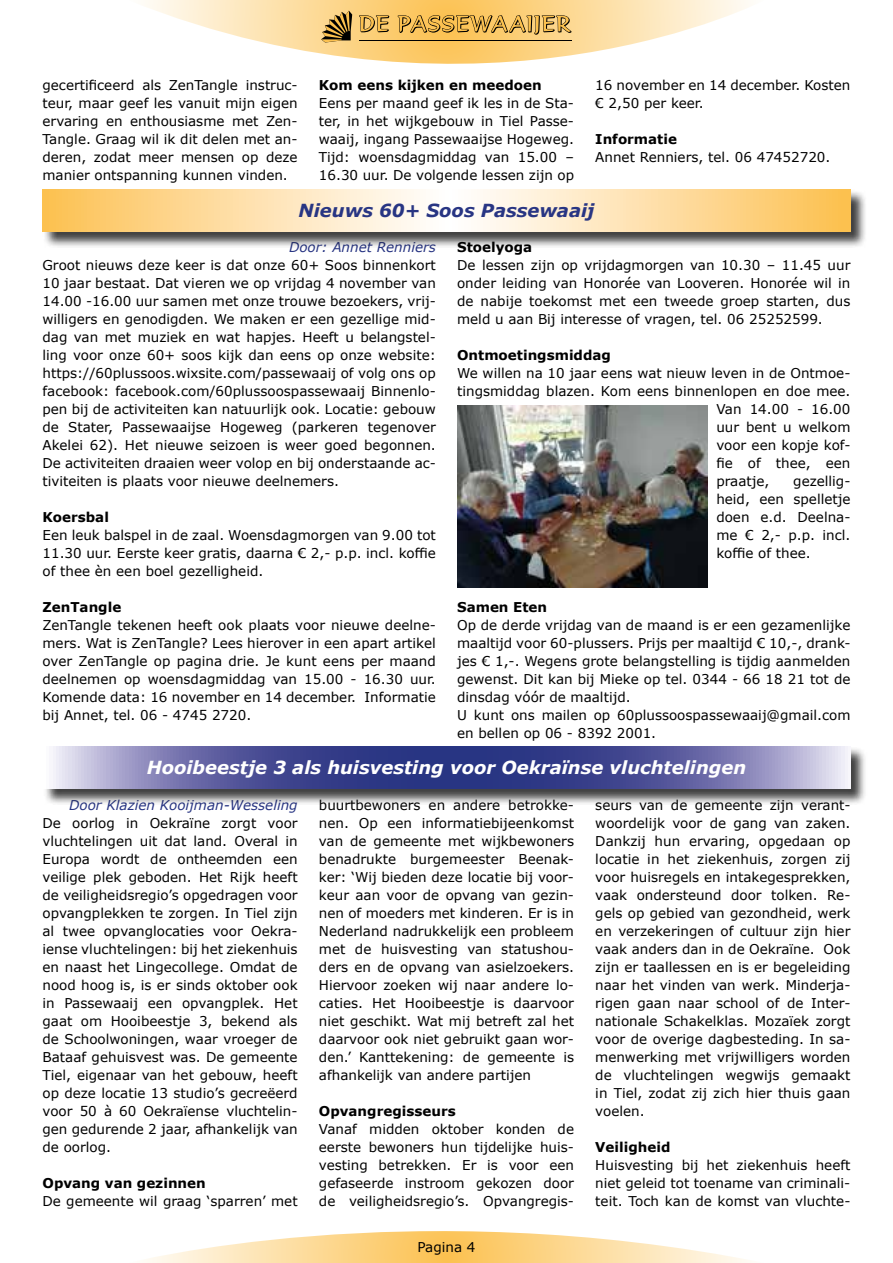
<style>
.page{position:relative;width:893px;height:1263px;background:#fff}
.page>*{position:absolute;margin:0;border:0;box-sizing:border-box;transform-origin:0 0}
.t1{font:italic 700 18px "Verdana";color:#fff}
.t2{font:italic 700 18px "Verdana";color:#283583}
.t3{font:13.5px/18px "Verdana";color:#000;text-align:justify}
.t4{font:700 13.5px "Verdana";color:#000}
.t5{font:italic 13.5px "Verdana";color:#283583}
</style>
<div class="page">
<svg style="left:144px;top:1231px;width:606px;height:31px"></svg>
<hr style="left:128px;top:1262px;width:637px;height:1px;background:#fcc14f">
<svg style="left:145px;top:0;width:604px;height:64px"></svg>
<div style="left:43px;top:189px;width:824px;height:59px;background:#000;opacity:.75"></div>
<svg style="left:43px;top:189px;width:807px;height:43px;background:#fedfaa"></svg>
<div style="left:43px;top:746px;width:824px;height:59px;background:#000;opacity:.75"></div>
<svg style="left:43px;top:746px;width:807px;height:43px;background:#6468a5"></svg>
<img style="left:457px;top:406px;width:251px;height:182px">
<p class="t3" style="left:43px;top:76px;width:257px">gecertificeerd als ZenTangle instruc&shy;teur, maar geef les vanuit mijn eigen ervaring en enthousiasme met Zen-Tangle. Graag wil ik dit delen met an&shy;deren, zodat meer mensen op deze manier ontspanning kunnen vinden.</p>
<p class="t4" style="left:319px;top:76px;width:224px">Kom eens kijken en meedoen</p>
<p class="t3" style="left:319px;top:94px;width:257px">Eens per maand geef ik les in de Sta&shy;ter, in het wijkgebouw in Tiel Passe&shy;waaij, ingang Passewaaijse Hogeweg.<br>Tijd: woensdagmiddag van 15.00 – 16.30 uur. De volgende lessen zijn op</p>
<p class="t3" style="left:595px;top:76px;width:257px">16 november en 14 december. Kosten € 2,50 per keer.</p>
<p class="t4" style="left:595px;top:129px;width:83px">Informatie</p>
<p class="t3" style="left:595px;top:148px;width:237px">Annet Renniers, tel. 06 47452720.</p>
<h1 class="t2" style="left:299px;top:198px;width:297px">Nieuws 60+ Soos Passewaaij</h1>
<p class="t5" style="left:289px;top:238px;width:148px">Door: Annet Renniers</p>
<p class="t3" style="left:43px;top:256px;width:395px">Groot nieuws deze keer is dat onze 60+ Soos binnenkort 10 jaar bestaat. Dat vieren we op vrijdag 4 november van 14.00 -16.00 uur samen met onze trouwe bezoekers, vrij&shy;willigers en genodigden. We maken er een gezellige mid&shy;dag van met muziek en wat hapjes. Heeft u belangstel&shy;ling voor onze 60+ soos kijk dan eens op onze website: https://60plussoos.wixsite.com/passewaaij of volg ons op facebook: facebook.com/60plussoospassewaaij Binnenlo&shy;pen bij de activiteiten kan natuurlijk ook. Locatie: gebouw de Stater, Passewaaijse Hogeweg (parkeren tegenover Akelei 62). Het nieuwe seizoen is weer goed begonnen.<br>De activiteiten draaien weer volop en bij onderstaande ac&shy;tiviteiten is plaats voor nieuwe deelnemers.</p>
<p class="t4" style="left:43px;top:507px;width:68px">Koersbal</p>
<p class="t3" style="left:43px;top:526px;width:395px">Een leuk balspel in de zaal. Woensdagmorgen van 9.00 tot 11.30 uur. Eerste keer gratis, daarna € 2,- p.p. incl. koffie of thee èn een boel gezelligheid.</p>
<p class="t4" style="left:43px;top:597px;width:80px">ZenTangle</p>
<p class="t3" style="left:43px;top:616px;width:395px">ZenTangle tekenen heeft ook plaats voor nieuwe deelne&shy;mers. Wat is ZenTangle? Lees hierover in een apart artikel over ZenTangle op pagina drie. Je kunt eens per maand deelnemen op woensdagmiddag van 15.00 - 16.30 uur.<br>Komende data: 16 november en 14 december. Informatie bij Annet, tel. 06 - 4745 2720.</p>
<p class="t4" style="left:457px;top:237px;width:77px">Stoelyoga</p>
<p class="t3" style="left:457px;top:256px;width:395px">De lessen zijn op vrijdagmorgen van 10.30 – 11.45 uur onder leiding van Honorée van Looveren. Honorée wil in de nabije toekomst met een tweede groep starten, dus meld u aan Bij interesse of vragen, tel. 06 25252599.</p>
<p class="t4" style="left:457px;top:345px;width:155px">Ontmoetingsmiddag</p>
<p class="t3" style="left:457px;top:364px;width:395px">We willen na 10 jaar eens wat nieuw leven in de Ontmoe-</p>
<p class="t3" style="left:457px;top:382px;width:395px">tingsmiddag blazen. Kom eens binnenlopen en doe mee.</p>
<p class="t3" style="left:716px;top:400px;width:136px">Van 14.00 - 16.00</p>
<p class="t3" style="left:716px;top:418px;width:136px">uur bent u welkom</p>
<p class="t3" style="left:716px;top:436px;width:136px">voor een kopje kof-</p>
<p class="t3" style="left:716px;top:454px;width:136px">fie of thee, een</p>
<p class="t3" style="left:716px;top:472px;width:55px">praatje,</p>
<p class="t3" style="left:716px;top:472px;width:136px;text-indent:77px">gezellig&shy;heid, een spelletje doen e.d. Deelna&shy;me € 2,- p.p. incl. koffie of thee.</p>
<p class="t4" style="left:457px;top:597px;width:92px">Samen Eten</p>
<p class="t3" style="left:457px;top:616px;width:395px;text-align:left">Op de derde vrijdag van de maand is er een gezamenlijke maaltijd voor 60-plussers. Prijs per maaltijd € 10,-, drank&shy;jes € 1,-. Wegens grote belangstelling is tijdig aanmelden gewenst. Dit kan bij Mieke op tel. 0344 - 66 18 21 tot de dinsdag vóór de maaltijd.<br>U kunt ons mailen op 60plussoospassewaaij@gmail.com en bellen op 06 - 8392 2001.</p>
<h1 class="t1" style="left:147px;top:755px;width:601px">Hooibeestje 3 als huisvesting voor Oekraïnse vluchtelingen</h1>
<p class="t5" style="left:69px;top:796px;width:230px">Door Klazien Kooijman-Wesseling</p>
<p class="t3" style="left:43px;top:814px;width:257px">De oorlog in Oekraïne zorgt voor vluchtelingen uit dat land. Overal in Europa wordt de ontheemden een veilige plek geboden. Het Rijk heeft de veiligheidsregio’s opgedragen voor opvangplekken te zorgen. In Tiel zijn al twee opvanglocaties voor Oekra&shy;ïense vluchtelingen: bij het ziekenhuis en naast het Lingecollege. Omdat de nood hoog is, is er sinds oktober ook in Passewaaij een opvangplek. Het gaat om Hooibeestje 3, bekend als de Schoolwoningen, waar vroeger de Bataaf gehuisvest was. De gemeente Tiel, eigenaar van het gebouw, heeft op deze locatie 13 studio’s gecreëerd voor 50 à 60 Oekraïense vluchtelin&shy;gen gedurende 2 jaar, afhankelijk van de oorlog.</p>
<p class="t4" style="left:43px;top:1173px;width:165px">Opvang van gezinnen</p>
<p class="t3" style="left:43px;top:1192px;width:257px">De gemeente wil graag ‘sparren’ met</p>
<p class="t3" style="left:319px;top:796px;width:257px">buurtbewoners en andere betrokke&shy;nen. Op een informatiebijeenkomst van de gemeente met wijkbewoners benadrukte burgemeester Beenak&shy;ker: ‘Wij bieden deze locatie bij voor&shy;keur aan voor de opvang van gezin&shy;nen of moeders met kinderen. Er is in Nederland nadrukkelijk een probleem met de huisvesting van statushou&shy;ders en de opvang van asielzoekers.<br>Hiervoor zoeken wij naar andere lo&shy;caties. Het Hooibeestje is daarvoor niet geschikt. Wat mij betreft zal het daarvoor ook niet gebruikt gaan wor&shy;den.’ Kanttekening: de gemeente is afhankelijk van andere partijen</p>
<p class="t4" style="left:319px;top:1101px;width:138px">Opvangregisseurs</p>
<p class="t3" style="left:319px;top:1120px;width:257px">Vanaf midden oktober konden de eerste bewoners hun tijdelijke huis&shy;vesting betrekken. Er is voor een gefaseerde instroom gekozen door de veiligheidsregio’s. Opvangregis-</p>
<p class="t3" style="left:417px;top:1238px;width:60px">Pagina 4</p>
<p class="t3" style="left:595px;top:796px;width:257px">seurs van de gemeente zijn verant&shy;woordelijk voor de gang van zaken.<br>Dankzij hun ervaring, opgedaan op locatie in het ziekenhuis, zorgen zij voor huisregels en intakegesprekken, vaak ondersteund door tolken. Re&shy;gels op gebied van gezondheid, werk en verzekeringen of cultuur zijn hier vaak anders dan in de Oekraïne. Ook zijn er taallessen en is er begeleiding naar het vinden van werk. Minderja&shy;rigen gaan naar school of de Inter&shy;nationale Schakelklas. Mozaïek zorgt voor de overige dagbesteding. In sa&shy;menwerking met vrijwilligers worden de vluchtelingen wegwijs gemaakt in Tiel, zodat zij zich hier thuis gaan voelen.</p>
<p class="t4" style="left:595px;top:1137px;width:77px">Veiligheid</p>
<p class="t3" style="left:595px;top:1156px;width:257px">Huisvesting bij het ziekenhuis heeft niet geleid tot toename van criminali&shy;teit. Toch kan de komst van vluchte-</p>
</div>
